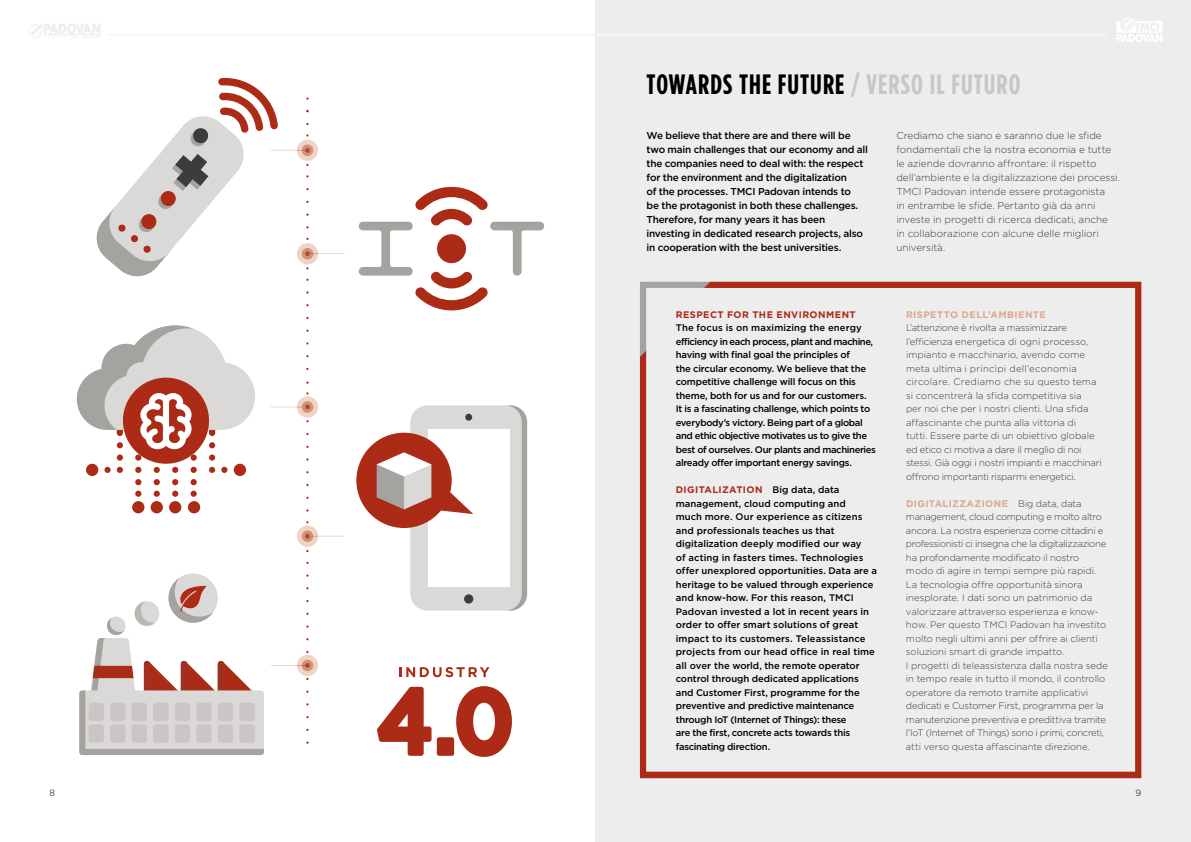
<style>
.page{position:relative;width:1191px;height:842px;background:#fff}
.page>*{position:absolute;margin:0;border:0;box-sizing:border-box;transform-origin:0 0}
.t1{font:700 condensed 28px "Gotham HTF";letter-spacing:.035em;color:#000}
.t2{font:500 10px/14px "Gotham HTF";letter-spacing:-.02em;color:#000}
.t3{font:300 10px/14px "Gotham HTF";letter-spacing:-.005em;color:#3c3c3b}
.t4{font:300 9.5px/13.5px "Gotham HTF";letter-spacing:-.01em;color:#3c3c3b}
.t5{font:500 9.5px/13.5px "Gotham HTF";letter-spacing:-.015em;color:#000}
.t6{font:700 9.5px "Gotham HTF";letter-spacing:.045em;color:#ab2b17}
.t7{font:700 9.5px "Gotham HTF";letter-spacing:.045em;color:#dca890}
.t8{font:300 9px "Gotham HTF";color:#000}
.s1{color:#cac6c5}
.s2{font-weight:700;color:#ab2b17}
.s3{font-weight:700;color:#dca890}
</style>
<div class="page">
<div style="left:595px;top:0;width:596px;height:842px;background:#ededed"></div>
<svg style="left:28px;top:24px;width:72px;height:14px"></svg>
<hr style="left:44px;top:35px;width:56px;height:1px;background:#ededed">
<hr style="left:108px;top:34px;width:487px;height:1px;background:#ededed">
<svg style="left:1117px;top:18px;width:46px;height:24px"></svg>
<hr style="left:595px;top:34px;width:512px;height:1px;background:#fff">
<svg style="left:640px;top:282px;width:501px;height:496px"></svg>
<svg style="left:640px;top:282px;width:70px;height:75px"></svg>
<svg style="left:271px;top:392px;width:47px;height:30px"></svg>
<svg style="left:297px;top:521px;width:47px;height:31px"></svg>
<svg style="left:271px;top:651px;width:47px;height:29px"></svg>
<div style="left:410px;top:405px;width:117px;height:206px;background:#dbd9d8;border-radius:17px"></div>
<svg style="left:410px;top:405px;width:17px;height:17px"></svg>
<svg style="left:508px;top:405px;width:19px;height:206px"></svg>
<div style="left:428px;top:429px;width:81px;height:158px;background:#fff"></div>
<div style="left:464px;top:594px;width:9px;height:9px;background:#3c3c3b;border-radius:50%"></div>
<div style="left:465px;top:414px;width:7px;height:7px;background:#3c3c3b;border-radius:50%"></div>
<svg style="left:356px;top:433px;width:117px;height:95px"></svg>
<svg style="left:96px;top:77px;width:248px;height:204px"></svg>
<div style="left:151px;top:501px;width:12px;height:12px;background:#ab2b17;border-radius:50%"></div>
<svg style="left:154px;top:467px;width:6px;height:6px"></svg>
<svg style="left:154px;top:479px;width:6px;height:6px"></svg>
<div style="left:169px;top:501px;width:12px;height:12px;background:#ab2b17;border-radius:50%"></div>
<div style="left:188px;top:501px;width:12px;height:12px;background:#ab2b17;border-radius:50%"></div>
<svg style="left:172px;top:467px;width:6px;height:6px"></svg>
<svg style="left:172px;top:479px;width:6px;height:6px"></svg>
<svg style="left:191px;top:467px;width:6px;height:6px"></svg>
<svg style="left:191px;top:479px;width:6px;height:6px"></svg>
<div style="left:191px;top:454px;width:6px;height:7px;background:#ab2b17;border-radius:50%"></div>
<div style="left:132px;top:501px;width:12px;height:12px;background:#ab2b17;border-radius:50%"></div>
<svg style="left:135px;top:467px;width:6px;height:6px"></svg>
<svg style="left:135px;top:479px;width:6px;height:6px"></svg>
<svg style="left:154px;top:491px;width:6px;height:6px"></svg>
<svg style="left:172px;top:491px;width:6px;height:6px"></svg>
<svg style="left:191px;top:491px;width:6px;height:6px"></svg>
<svg style="left:135px;top:491px;width:6px;height:6px"></svg>
<div style="left:135px;top:454px;width:6px;height:7px;background:#ab2b17;border-radius:50%"></div>
<div style="left:234px;top:464px;width:12px;height:12px;background:#ab2b17;border-radius:50%"></div>
<svg style="left:209px;top:467px;width:6px;height:6px"></svg>
<svg style="left:221px;top:467px;width:6px;height:6px"></svg>
<div style="left:209px;top:454px;width:6px;height:7px;background:#ab2b17;border-radius:50%"></div>
<div style="left:86px;top:464px;width:12px;height:12px;background:#ab2b17;border-radius:50%"></div>
<svg style="left:117px;top:467px;width:6px;height:6px"></svg>
<div style="left:104px;top:467px;width:7px;height:6px;background:#ab2b17;border-radius:50%"></div>
<div style="left:117px;top:454px;width:6px;height:7px;background:#ab2b17;border-radius:50%"></div>
<div style="left:123px;top:378px;width:86px;height:86px;background:#ab2b17;border-radius:50%"></div>
<svg style="left:77px;top:325px;width:178px;height:124px"></svg>
<svg style="left:377px;top:687px;width:54px;height:69px"></svg>
<div style="left:437px;top:737px;width:17px;height:19px;background:#ab2b17;border-radius:2px"></div>
<svg style="left:456px;top:686px;width:56px;height:71px"></svg>
<svg style="left:168px;top:573px;width:50px;height:50px"></svg>
<svg style="left:79px;top:578px;width:185px;height:177px"></svg>
<svg style="left:359px;top:187px;width:185px;height:123px"></svg>
<svg style="left:399px;top:667px;width:90px;height:10px"></svg>
<h1 class="t1" style="left:646px;top:72px;width:375px">TOWARDS THE FUTURE <span class="s1">/ VERSO IL FUTURO</span></h1>
<p class="t2" style="left:646px;top:129px;width:223px">We believe that there are and there will be two main challenges that our economy and all the companies need to deal with: the respect for the environment and the digitalization<br>of the processes. TMCI Padovan intends to<br>be the protagonist in both these challenges.<br>Therefore, for many years it has been investing in dedicated research projects, also in cooperation with the best universities.</p>
<p class="t3" style="left:896px;top:129px;width:225px">Crediamo che siano e saranno due le sfide fondamentali che la nostra economia e tutte le aziende dovranno affrontare: il rispetto dell’ambiente e la digitalizzazione dei processi.<br>TMCI Padovan intende essere protagonista<br>in entrambe le sfide. Pertanto già da anni investe in progetti di ricerca dedicati, anche<br>in collaborazione con alcune delle migliori università.</p>
<p class="t6" style="left:676px;top:309px;width:181px">RESPECT FOR THE ENVIRONMENT</p>
<p class="t5" style="left:676px;top:321px;width:202px">The focus is on maximizing the energy efficiency in each process, plant and machine, having with final goal the principles of<br>the circular economy. We believe that the competitive challenge will focus on this theme, both for us and for our customers.<br>It is a fascinating challenge, which points to everybody’s victory. Being part of a global and ethic objective motivates us to give the best of ourselves. Our plants and machineries already offer important energy savings.</p>
<p class="t5" style="left:676px;top:483px;width:203px"><span class="s2">DIGITALIZATION</span> Big data, data management, cloud computing and<br>much more. Our experience as citizens and professionals teaches us that digitalization deeply modified our way<br>of acting in fasters times. Technologies offer unexplored opportunities. Data are a heritage to be valued through experience and know-how. For this reason, TMCI Padovan invested a lot in recent years in order to offer smart solutions of great impact to its customers. Teleassistance projects from our head office in real time all over the world, the remote operator control through dedicated applications and Customer First, programme for the preventive and predictive maintenance through IoT (Internet of Things): these<br>are the first, concrete acts towards this fascinating direction.</p>
<p class="t7" style="left:906px;top:309px;width:141px">RISPETTO DELL’AMBIENTE</p>
<p class="t4" style="left:906px;top:321px;width:197px">L’attenzione è rivolta a massimizzare l’efficienza energetica di ogni processo, impianto e macchinario, avendo come meta ultima i princìpi dell’economia circolare. Crediamo che su questo tema si concentrerà la sfida competitiva sia<br>per noi che per i nostri clienti. Una sfida affascinante che punta alla vittoria di<br>tutti. Essere parte di un obiettivo globale ed etico ci motiva a dare il meglio di noi stessi. Già oggi i nostri impianti e macchinari offrono importanti risparmi energetici.</p>
<p class="t4" style="left:906px;top:497px;width:203px"><span class="s3">DIGITALIZZAZIONE</span> Big data, data management, cloud computing e molto altro ancora. La nostra esperienza come cittadini e professionisti ci insegna che la digitalizzazione ha profondamente modificato il nostro modo di agire in tempi sempre più rapidi.<br>La tecnologia offre opportunità sinora inesplorate. I dati sono un patrimonio da valorizzare attraverso esperienza e know&shy;how. Per questo TMCI Padovan ha investito molto negli ultimi anni per offrire ai clienti soluzioni smart di grande impatto.<br>I progetti di teleassistenza dalla nostra sede in tempo reale in tutto il mondo, il controllo operatore da remoto tramite applicativi dedicati e Customer First, programma per la manutenzione preventiva e predittiva tramite l’IoT (Internet of Things) sono i primi, concreti, atti verso questa affascinante direzione.</p>
<p class="t8" style="left:50px;top:789px;width:7px">8</p>
<p class="t8" style="left:1135px;top:789px;width:7px">9</p>
</div>
